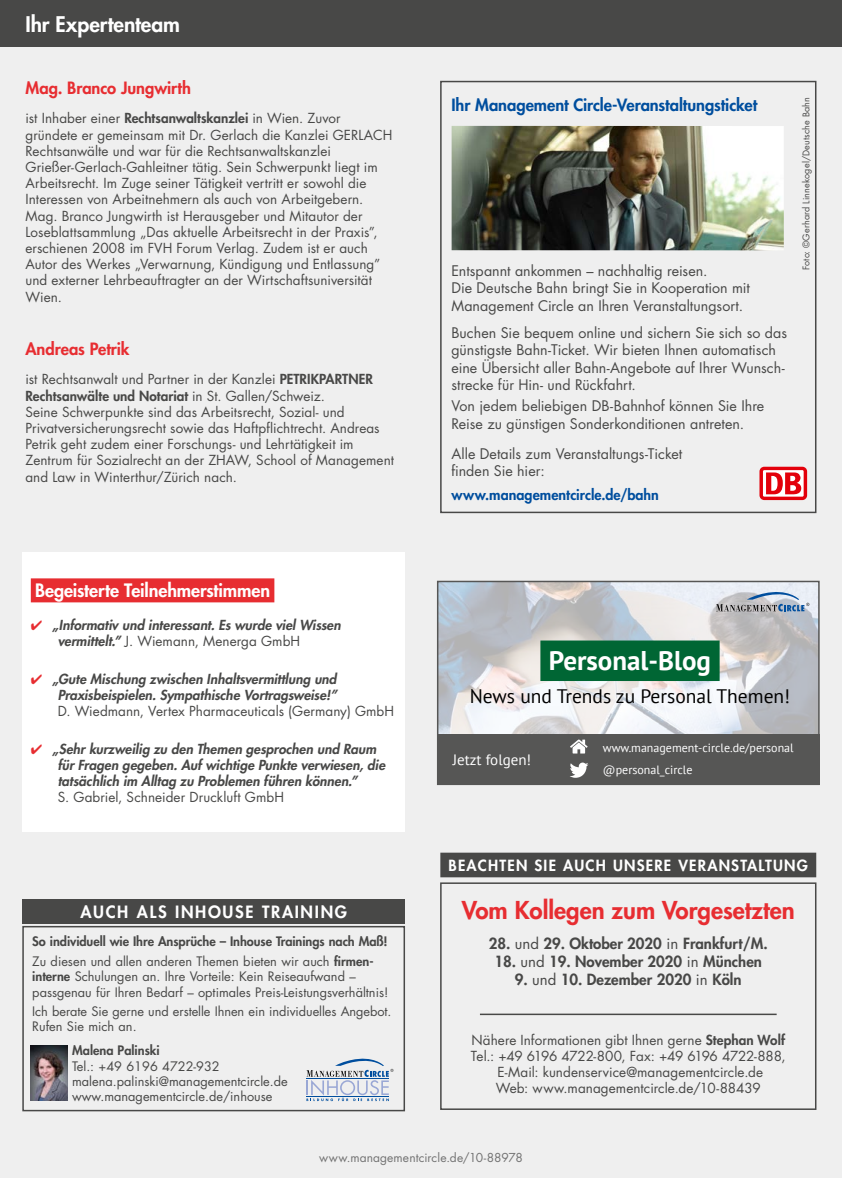
<style>
.page{position:relative;width:842px;height:1178px;background:#efefef}
.page>*{position:absolute;margin:0;border:0;box-sizing:border-box;transform-origin:0 0}
.t1{font:700 27px "PT Sans";color:#fff}
.t2{font:800 24px "Futura Std";color:#e72d31}
.t3{font:800 21px "Futura Std";color:#fff}
.t4{font:19.5px "PT Sans";color:#000}
.t5{font:800 18px "Futura Std";letter-spacing:-.005em;color:#fff}
.t6{font:800 16.5px "Futura Std";letter-spacing:-.005em;color:#004e9e}
.t7{font:800 16.5px "Futura Std";letter-spacing:-.005em;color:#e72d31}
.t8{font:800 16.5px "Futura Std";letter-spacing:.1em;color:#fff}
.t9{font:800 15px "Futura Std";color:#484847}
.t10{font:800 15px "Futura Std";letter-spacing:.08em;color:#fff}
.t11{font:15px "PT Sans";color:#fff}
.t12{font:14.25px/17.2px "Futura Std";color:#484847}
.t13{font:800 14.25px "Futura Std";letter-spacing:.005em;color:#004e9e}
.t14{font:13.5px/16.2px "Futura Std";letter-spacing:.005em;color:#484847}
.t15{font:italic 800 13.5px/16.2px "Futura Std";letter-spacing:.005em;color:#484847}
.t16{font:12.75px/15.3px "Futura Std";color:#484847}
.t17{font:800 12.75px/19.5px "Futura Std";letter-spacing:-.005em;color:#484847}
.t18{font:12px/22px "PT Sans";color:#fff}
.t19{font:12px "Futura Std";letter-spacing:.01em;color:#737373}
.t20{font:9px "Futura Std";letter-spacing:.02em;color:#484847}
.s1{font-weight:800}
.s2{color:#e72d31}
.s3{font-weight:400;font-style:normal}
.s4{font-weight:400}
</style>
<div class="page">
<div style="left:0;top:0;width:842px;height:47px;background:#484847"></div>
<div style="left:441px;top:853px;width:374px;height:23px;background:#484847"></div>
<div style="left:440px;top:853px;width:376px;height:24px;border:2px solid #484847"></div>
<hr style="left:480px;top:1013px;width:297px;height:2px;background:#484847">
<div style="left:440px;top:882px;width:376px;height:228px;border:2px solid #484847"></div>
<div style="left:22px;top:552px;width:383px;height:280px;background:#fff"></div>
<div style="left:31px;top:578px;width:243px;height:24px;background:#e72d31"></div>
<div style="left:22px;top:926px;width:383px;height:185px;border:2px solid #484847"></div>
<div style="left:22px;top:899px;width:383px;height:24px;background:#484847"></div>
<img style="left:30px;top:1046px;width:38px;height:55px">
<svg style="left:306px;top:1059px;width:87px;height:42px"></svg>
<div style="left:440px;top:81px;width:376px;height:432px;border:2px solid #484847"></div>
<img style="left:452px;top:126px;width:332px;height:124px">
<div style="left:759px;top:467px;width:48px;height:33px;background:#e3000b;border-radius:5px"></div>
<div style="left:763px;top:470px;width:41px;height:27px;background:#fff"></div>
<svg style="left:766px;top:472px;width:35px;height:22px"></svg>
<img style="left:440px;top:584px;width:377px;height:151px">
<div style="left:437px;top:581px;width:383px;height:204px;border:2px solid #565655"></div>
<div style="left:437px;top:735px;width:383px;height:50px;background:#565655"></div>
<svg style="left:570px;top:762px;width:18px;height:16px"></svg>
<svg style="left:570px;top:739px;width:18px;height:14px"></svg>
<div style="left:540px;top:640px;width:180px;height:41px;background:#006634"></div>
<svg style="left:716px;top:587px;width:93px;height:24px"></svg>
<h3 class="t3" style="left:26px;top:11px;width:156px">Ihr Expertenteam</h3>
<p class="t7" style="left:26px;top:78px;width:167px">Mag. Branco Jungwirth</p>
<p class="t14" style="left:26px;top:110px;width:368px">ist Inhaber einer <span class="s1">Rechtsanwaltskanzlei</span> in Wien. Zuvor gründete er gemeinsam mit Dr. Gerlach die Kanzlei GERLACH Rechtsanwälte und war für die Rechtsanwaltskanzlei Grießer-Gerlach-Gahleitner tätig. Sein Schwerpunkt liegt im Arbeitsrecht. Im Zuge seiner Tätigkeit vertritt er sowohl die Interessen von Arbeitnehmern als auch von Arbeitgebern.<br>Mag. Branco Jungwirth ist Herausgeber und Mitautor der Loseblattsammlung „Das aktuelle Arbeitsrecht in der Praxis”, erschienen 2008 im FVH Forum Verlag. Zudem ist er auch Autor des Werkes „Verwarnung, Kündigung und Entlassung” und externer Lehrbeauftragter an der Wirtschaftsuniversität Wien.</p>
<p class="t7" style="left:26px;top:339px;width:106px">Andreas Petrik</p>
<p class="t14" style="left:26px;top:371px;width:370px">ist Rechtsanwalt und Partner in der Kanzlei <span class="s1">PETRIKPARTNER Rechtsanwälte und Notariat</span> in St. Gallen/Schweiz.<br>Seine Schwerpunkte sind das Arbeitsrecht, Sozial- und Privatversicherungsrecht sowie das Haftpflichtrecht. Andreas Petrik geht zudem einer Forschungs- und Lehrtätigkeit im Zentrum für Sozialrecht an der ZHAW, School of Management and Law in Winterthur/Zürich nach.</p>
<h3 class="t5" style="left:35px;top:579px;width:237px">Begeisterte Teilnehmerstimmen</h3>
<p class="t15" style="left:58px;top:617px;width:284px;text-indent:-27px"><span class="s2">✔</span> „Informativ und interessant. Es wurde viel Wissen vermittelt.” <span class="s3">J. Wiemann, Menerga GmbH</span></p>
<p class="t15" style="left:31px;top:671px;width:308px;text-align:right"><span class="s2">✔</span> „Gute Mischung zwischen Inhaltsvermittlung und<br>Praxisbeispielen. Sympathische Vortragsweise!”</p>
<p class="t14" style="left:58px;top:703px;width:338px">D. Wiedmann, Vertex Pharmaceuticals (Germany) GmbH</p>
<p class="t15" style="left:58px;top:741px;width:329px;text-indent:-27px"><span class="s2">✔</span> „Sehr kurzweilig zu den Themen gesprochen und Raum für Fragen gegeben. Auf wichtige Punkte verwiesen, die tatsächlich im Alltag zu Problemen führen können.”</p>
<p class="t14" style="left:58px;top:789px;width:228px">S. Gabriel, Schneider Druckluft GmbH</p>
<p class="t8" style="left:80px;top:901px;width:268px">AUCH ALS INHOUSE TRAINING</p>
<p class="t17" style="left:32px;top:932px;width:357px">So individuell wie Ihre Ansprüche – Inhouse Trainings nach Maß!<br><span class="s4">Zu diesen und allen anderen Themen bieten wir auch</span> firmen-</p>
<p class="t16" style="left:32px;top:969px;width:358px"><span class="s1">interne</span> Schulungen an. Ihre Vorteile: Kein Reiseaufwand – passgenau für Ihren Bedarf – optimales Preis-Leistungsverhältnis!</p>
<p class="t16" style="left:32px;top:1004px;width:361px">Ich berate Sie gerne und erstelle Ihnen ein individuelles Angebot.<br>Rufen Sie mich an.</p>
<p class="t17" style="left:72px;top:1041px;width:89px">Malena Palinski</p>
<p class="t16" style="left:72px;top:1058px;width:217px">Tel.: +49 6196 4722-932 malena.palinski@managementcircle.de www.managementcircle.de/inhouse</p>
<p class="t6" style="left:451px;top:94px;width:307px">Ihr Management Circle-Veranstaltungsticket</p>
<p class="t12" style="left:451px;top:262px;width:300px">Entspannt ankommen – nachhaltig reisen.<br>Die Deutsche Bahn bringt Sie in Kooperation mit<br>Management Circle an Ihren Veranstaltungsort.</p>
<p class="t12" style="left:451px;top:324px;width:337px">Buchen Sie bequem online und sichern Sie sich so das günstigste Bahn-Ticket. Wir bieten Ihnen automatisch eine Übersicht aller Bahn-Angebote auf Ihrer Wunsch&shy;strecke für Hin- und Rückfahrt.</p>
<p class="t12" style="left:451px;top:398px;width:314px">Von jedem beliebigen DB-Bahnhof können Sie Ihre<br>Reise zu günstigen Sonderkonditionen antreten.</p>
<p class="t12" style="left:451px;top:445px;width:232px">Alle Details zum Veranstaltungs-Ticket finden Sie hier:</p>
<p class="t13" style="left:451px;top:486px;width:209px">www.managementcircle.de/bahn</p>
<p class="t20" style="left:800px;top:270px;width:175px;rotate:-90deg">Foto: ©Gerhard Linnekogel/Deutsche Bahn</p>
<h1 class="t1" style="left:549px;top:643px;width:164px">Personal-Blog</h1>
<h3 class="t4" style="left:470px;top:683px;width:322px">News und Trends zu Personal Themen!</h3>
<p class="t11" style="left:453px;top:750px;width:80px">Jetzt folgen!</p>
<p class="t18" style="left:603px;top:737px;width:192px">www.management-circle.de/personal @personal_circle</p>
<p class="t10" style="left:449px;top:856px;width:361px">BEACHTEN SIE AUCH UNSERE VERANSTALTUNG</p>
<h2 class="t2" style="left:462px;top:894px;width:334px">Vom Kollegen zum Vorgesetzten</h2>
<p class="t9" style="left:489px;top:934px;width:280px">28. <span class="s4">und</span> 29. Oktober 2020 <span class="s4">in</span> Frankfurt/M.</p>
<p class="t9" style="left:495px;top:952px;width:269px">18. <span class="s4">und</span> 19. November 2020 <span class="s4">in</span> München</p>
<p class="t9" style="left:515px;top:970px;width:228px">9. <span class="s4">und</span> 10. Dezember 2020 <span class="s4">in</span> Köln</p>
<p class="t14" style="left:471px;top:1032px;width:316px;text-align:center">Nähere Informationen gibt Ihnen gerne <span class="s1">Stephan Wolf </span>Tel.: +49 6196 4722-800, Fax: +49 6196 4722-888, E-Mail: kundenservice@managementcircle.de<br>Web: www.managementcircle.de/10-88439</p>
<p class="t19" style="left:319px;top:1149px;width:205px">www.managementcircle.de/10-88978</p>
</div>
